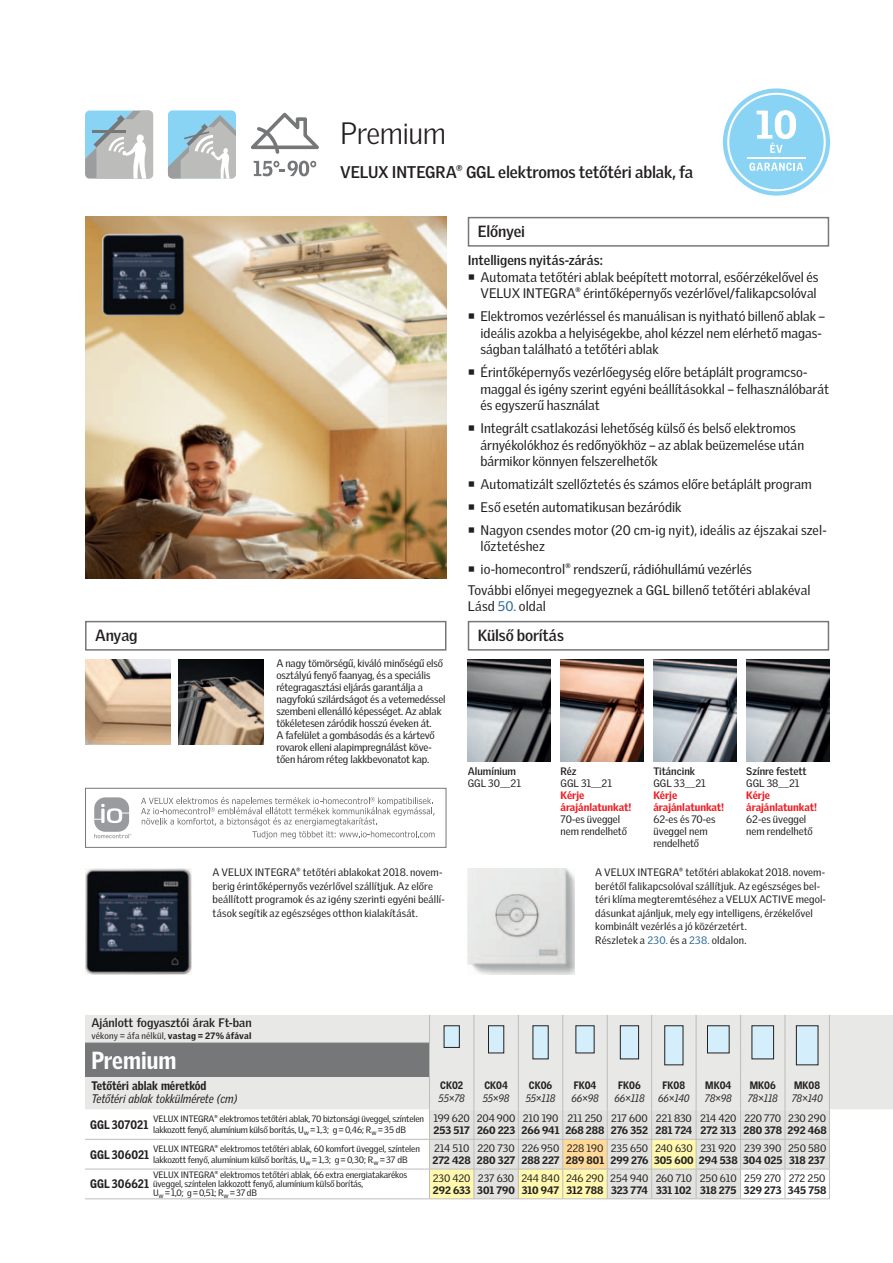
<style>
.page{position:relative;width:893px;height:1263px;background:#fff}
.page>*{position:absolute;margin:0;border:0;box-sizing:border-box;transform-origin:0 0}
.t1{font:300 30px "Velux Gothic";letter-spacing:-.02em;color:#231f20}
.t2{font:900 24px "Velux Gothic";color:#fff;scale:.9 1}
.t3{font:700 16.5px "Velux Gothic";letter-spacing:-.005em;color:#231f20}
.t4{font:700 15.75px "Velux Gothic";letter-spacing:-.01em;color:#231f20}
.t5{font:13.5px/16.5px "Velux Gothic";color:#231f20}
.t6{font:700 13.5px "Velux Gothic";color:#231f20}
.t7{font:900 12px "Velux Gothic";color:#231f20;scale:.9 1}
.t8{font:italic 12px "Velux Gothic";color:#231f20;scale:.9 1}
.t9{font:700 12px "Velux Gothic";color:#231f20}
.t10{font:10.5px/12px "Velux Gothic";color:#231f20}
.t11{font:900 10.5px "Velux Gothic";color:#231f20}
.t12{font:900 10.5px/12px "Velux Gothic";color:#ee1d23}
.t13{font:italic 10.5px "Velux Gothic";color:#231f20;scale:.9 1}
.t14{font:900 10.5px "Velux Gothic";color:#231f20;scale:.9 1}
.t15{font:700 10.5px "Velux Gothic";color:#231f20}
.t16{font:9px/10.5px "Velux Gothic";letter-spacing:-.01em;color:#231f20}
.t17{font:9px "Velux Gothic";letter-spacing:.02em;color:#231f20}
.s1{color:#296895}
.s2{font-weight:900}
</style>
<div class="page">
<div style="left:468px;top:217px;width:361px;height:30px;border:2px solid #767778"></div>
<svg style="left:85px;top:111px;width:68px;height:68px;background:#b3c3c8"></svg>
<div style="left:168px;top:111px;width:68px;height:67px;background:#89d3f4;border-radius:5px"></div>
<svg style="left:168px;top:115px;width:68px;height:64px"></svg>
<svg style="left:254px;top:161px;width:62px;height:15px"></svg>
<svg style="left:251px;top:113px;width:68px;height:41px"></svg>
<svg style="left:723px;top:88px;width:107px;height:108px"></svg>
<img style="left:85px;top:217px;width:361px;height:361px">
<div style="left:468px;top:621px;width:361px;height:30px;border:2px solid #767778"></div>
<img style="left:468px;top:659px;width:83px;height:102px">
<img style="left:561px;top:659px;width:82px;height:102px">
<img style="left:653px;top:659px;width:83px;height:102px">
<img style="left:746px;top:659px;width:83px;height:102px">
<svg style="left:85px;top:1015px;width:808px;height:184px"></svg>
<hr style="left:429px;top:1198px;width:401px;height:1px;background:#bcbdbb">
<div style="left:444px;top:1026px;width:15px;height:21px;background:#d4effb"></div>
<div style="left:444px;top:1025px;width:16px;height:23px;border:1px solid #231f20"></div>
<div style="left:488px;top:1026px;width:16px;height:27px;background:#d4effb"></div>
<div style="left:488px;top:1025px;width:16px;height:28px;border:1px solid #231f20"></div>
<div style="left:533px;top:1026px;width:15px;height:33px;background:#d4effb"></div>
<div style="left:576px;top:1026px;width:18px;height:27px;background:#d4effb"></div>
<div style="left:620px;top:1026px;width:19px;height:33px;background:#d4effb"></div>
<div style="left:620px;top:1025px;width:19px;height:34px;border:1px solid #231f20"></div>
<div style="left:665px;top:1026px;width:18px;height:39px;background:#d4effb"></div>
<div style="left:664px;top:1025px;width:19px;height:40px;border:1px solid #231f20"></div>
<div style="left:707px;top:1026px;width:22px;height:27px;background:#d4effb"></div>
<div style="left:707px;top:1025px;width:22px;height:28px;border:1px solid #231f20"></div>
<div style="left:752px;top:1026px;width:22px;height:33px;background:#d4effb"></div>
<div style="left:752px;top:1025px;width:22px;height:34px;border:1px solid #231f20"></div>
<div style="left:796px;top:1026px;width:22px;height:39px;background:#d4effb"></div>
<div style="left:796px;top:1025px;width:22px;height:40px;border:1px solid #231f20"></div>
<img style="left:102px;top:234px;width:82px;height:82px;border-radius:7px">
<div style="left:85px;top:621px;width:361px;height:30px;border:2px solid #767778"></div>
<img style="left:85px;top:659px;width:85px;height:85px">
<img style="left:179px;top:659px;width:85px;height:85px">
<div style="left:85px;top:788px;width:361px;height:60px;border:1px solid #767778"></div>
<svg style="left:141px;top:797px;width:294px;height:42px"></svg>
<svg style="left:94px;top:797px;width:37px;height:41px"></svg>
<img style="left:85px;top:868px;width:106px;height:106px">
<img style="left:468px;top:868px;width:106px;height:106px">
<h1 class="t1" style="left:340px;top:123px;width:107px">Premium</h1>
<h3 class="t4" style="left:95px;top:630px;width:44px">Anyag</h3>
<h3 class="t3" style="left:340px;top:166px;width:355px">VELUX INTEGRA® GGL elektromos tetőtéri ablak, fa</h3>
<p class="t10" style="left:276px;top:658px;width:171px">A nagy tömörségű, kiváló minőségű első osztályú fenyő faanyag, és a speciális rétegragasztási eljárás garantálja a nagyfokú szilárdságot és a vetemedéssel szembeni ellenálló képességet. Az ablak tökéletesen záródik hosszú éveken át.<br>A fafelület a gombásodás és a kártevő rovarok elleni alapimpregnálást köve&shy;tően három réteg lakkbevonatot kap.</p>
<h3 class="t4" style="left:478px;top:226px;width:49px">Előnyei</h3>
<p class="t6" style="left:468px;top:256px;width:137px">Intelligens nyitás-zárás:</p>
<p class="t5" style="left:468px;top:270px;width:352px;text-align:right">○ Automata tetőtéri ablak beépített motorral, esőérzékelővel és<br>VELUX INTEGRA® érintőképernyős vezérlővel/falikapcsolóval</p>
<p class="t5" style="left:480px;top:309px;width:346px;text-indent:-13px">○ Elektromos vezérléssel és manuálisan is nyitható billenő ablak – ideális azokba a helyiségekbe, ahol kézzel nem elérhető magas&shy;ságban található a tetőtéri ablak</p>
<p class="t5" style="left:480px;top:365px;width:350px;text-indent:-13px">○ Érintőképernyős vezérlőegység előre betáplált programcso&shy;maggal és igény szerint egyéni beállításokkal – felhasználóbarát és egyszerű használat</p>
<p class="t5" style="left:480px;top:421px;width:325px;text-indent:-13px">○ Integrált csatlakozási lehetőség külső és belső elektromos árnyékolókhoz és redőnyökhöz – az ablak beüzemelése után bármikor könnyen felszerelhetők</p>
<p class="t5" style="left:468px;top:477px;width:346px">○ Automatizált szellőztetés és számos előre betáplált program</p>
<p class="t5" style="left:468px;top:500px;width:215px">○ Eső esetén automatikusan bezáródik</p>
<p class="t5" style="left:480px;top:523px;width:348px;text-indent:-13px">○ Nagyon csendes motor (20 cm-ig nyit), ideális az éjszakai szel&shy;lőztetéshez</p>
<p class="t5" style="left:468px;top:560px;width:344px;line-height:20.7px">○ io-homecontrol® rendszerű, rádióhullámú vezérlés<br>További előnyei megegyeznek a GGL billenő tetőtéri ablakéval</p>
<p class="t5" style="left:468px;top:599px;width:80px">Lásd <span class="s1">50.</span> oldal</p>
<h3 class="t4" style="left:478px;top:630px;width:88px">Külső borítás</h3>
<p class="t15" style="left:468px;top:768px;width:50px">Alumínium</p>
<p class="t10" style="left:468px;top:778px;width:55px">GGL 30__21</p>
<p class="t15" style="left:561px;top:768px;width:17px">Réz</p>
<p class="t10" style="left:561px;top:778px;width:53px">GGL 31__21</p>
<p class="t12" style="left:561px;top:791px;width:72px">Kérje árajánlatunkat!</p>
<p class="t10" style="left:561px;top:814px;width:68px">70-es üveggel nem rendelhető</p>
<p class="t15" style="left:653px;top:768px;width:43px">Titáncink</p>
<p class="t10" style="left:653px;top:778px;width:54px">GGL 33__21</p>
<p class="t12" style="left:653px;top:791px;width:72px">Kérje árajánlatunkat!</p>
<p class="t10" style="left:653px;top:814px;width:64px">62-es és 70-es üveggel nem rendelhető</p>
<p class="t15" style="left:746px;top:768px;width:62px">Színre festett</p>
<p class="t10" style="left:746px;top:778px;width:55px">GGL 38__21</p>
<p class="t12" style="left:746px;top:791px;width:72px">Kérje árajánlatunkat!</p>
<p class="t10" style="left:746px;top:814px;width:68px">62-es üveggel nem rendelhető</p>
<p class="t10" style="left:213px;top:866px;width:234px;line-height:13.5px">A VELUX INTEGRA® tetőtéri ablakokat 2018. novem&shy;berig érintőképernyős vezérlővel szállítjuk. Az előre beállított programok és az igény szerinti egyéni beállí&shy;tások segítik az egészséges otthon kialakítását.</p>
<p class="t10" style="left:595px;top:866px;width:232px;line-height:13.5px">A VELUX INTEGRA® tetőtéri ablakokat 2018. novem&shy;berétől falikapcsolóval szállítjuk. Az egészséges bel&shy;téri klíma megteremtéséhez a VELUX ACTIVE megol&shy;dásunkat ajánljuk, mely egy intelligens, érzékelővel kombinált vezérlés a jó közérzetért.<br>Részletek a <span class="s1">230.</span> és a <span class="s1">238.</span> oldalon.</p>
<p class="t9" style="left:91px;top:1018px;width:162px">Ajánlott fogyasztói árak Ft-ban</p>
<p class="t17" style="left:91px;top:1032px;width:161px">vékony = áfa nélkül, <span class="s2">vastag = 27% áfával</span></p>
<h2 class="t2" style="left:91px;top:1052px;width:96px">Premium</h2>
<p class="t7" style="left:91px;top:1081px;width:129px">Tetőtéri ablak méretkód</p>
<p class="t14" style="left:440px;top:1082px;width:27px">CK02</p>
<p class="t14" style="left:484px;top:1082px;width:28px">CK04</p>
<p class="t14" style="left:529px;top:1082px;width:27px">CK06</p>
<p class="t14" style="left:574px;top:1082px;width:27px">FK04</p>
<p class="t14" style="left:618px;top:1082px;width:27px">FK06</p>
<p class="t14" style="left:663px;top:1082px;width:27px">FK08</p>
<p class="t14" style="left:705px;top:1082px;width:30px">MK04</p>
<p class="t14" style="left:750px;top:1082px;width:30px">MK06</p>
<p class="t14" style="left:794px;top:1082px;width:30px">MK08</p>
<p class="t8" style="left:91px;top:1094px;width:164px">Tetőtéri ablak tokkülmérete (cm)</p>
<p class="t13" style="left:439px;top:1094px;width:31px">55×78</p>
<p class="t13" style="left:483px;top:1094px;width:31px">55×98</p>
<p class="t13" style="left:526px;top:1094px;width:35px">55×118</p>
<p class="t13" style="left:571px;top:1094px;width:32px">66×98</p>
<p class="t13" style="left:614px;top:1094px;width:35px">66×118</p>
<p class="t13" style="left:658px;top:1094px;width:36px">66×140</p>
<p class="t13" style="left:705px;top:1094px;width:31px">78×98</p>
<p class="t13" style="left:748px;top:1094px;width:35px">78×118</p>
<p class="t13" style="left:792px;top:1094px;width:36px">78×140</p>
<p class="t7" style="left:90px;top:1120px;width:66px">GGL 307021</p>
<p class="t16" style="left:153px;top:1114px;width:272px">VELUX INTEGRA® elektromos tetőtéri ablak, 70 biztonsági üveggel, színtelen lakkozott fenyő, alumínium külső borítás, U<sub>w</sub> = 1,3; g = 0,46; R<sub>w</sub> = 35 dB</p>
<p class="t10" style="left:433px;top:1113px;width:394px">199 620 204 900 210 190 211 250 217 600 221 830 214 420 220 770 230 290</p>
<p class="t11" style="left:434px;top:1127px;width:395px">253 517 260 223 266 941 268 288 276 352 281 724 272 313 280 378 292 468</p>
<p class="t7" style="left:90px;top:1150px;width:67px">GGL 306021</p>
<p class="t16" style="left:153px;top:1144px;width:268px">VELUX INTEGRA® elektromos tetőtéri ablak, 60 komfort üveggel, színtelen lakkozott fenyő, alumínium külső borítás, U<sub>w</sub> = 1,3; g = 0,30; R<sub>w</sub> = 37 dB</p>
<p class="t10" style="left:434px;top:1143px;width:394px">214 510 220 730 226 950 228 190 235 650 240 630 231 920 239 390 250 580</p>
<p class="t11" style="left:432px;top:1157px;width:394px">272 428 280 327 288 227 289 801 299 276 305 600 294 538 304 025 318 237</p>
<p class="t7" style="left:90px;top:1180px;width:67px">GGL 306621</p>
<p class="t16" style="left:153px;top:1171px;width:256px;line-height:9px">VELUX INTEGRA® elektromos tetőtéri ablak, 66 extra energiatakarékos üveggel, színtelen lakkozott fenyő, alumínium külső borítás,<br>U<sub>w</sub> = 1,0; g = 0,51; R<sub>w</sub> = 37 dB</p>
<p class="t10" style="left:433px;top:1173px;width:394px">230 420 237 630 244 840 246 290 254 940 260 710 250 610 259 270 272 250</p>
<p class="t11" style="left:433px;top:1186px;width:395px">292 633 301 790 310 947 312 788 323 774 331 102 318 275 329 273 345 758</p>
</div>
